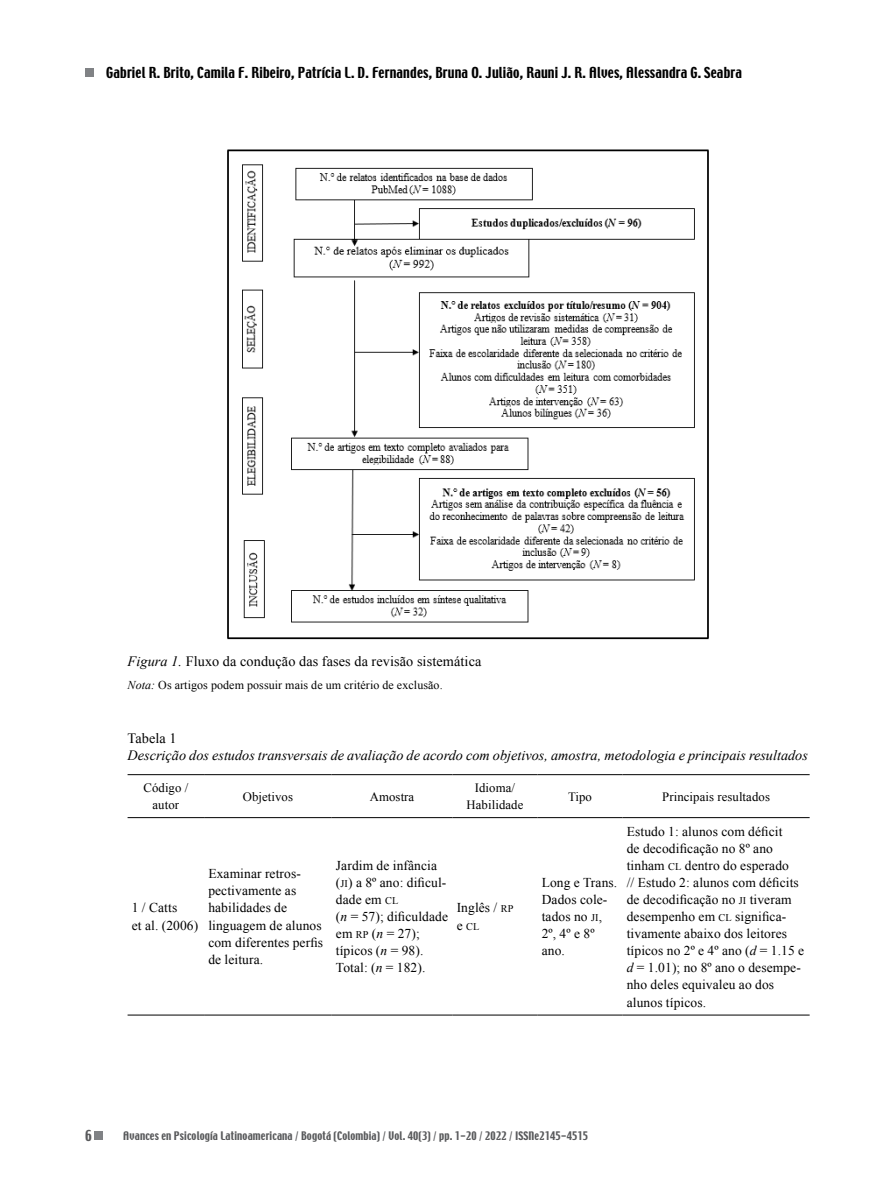
<style>
.page{position:relative;width:893px;height:1191px;background:#fff}
.page>*{position:absolute;margin:0;border:0;box-sizing:border-box;transform-origin:0 0}
.t1{font:italic 14.25px "Times New Roman";color:#000}
.t2{font:14.25px "Times New Roman";letter-spacing:.01em;color:#000}
.t3{font:13.5px/17.1px "Times New Roman";letter-spacing:.01em;color:#000}
.t4{font:13.5px "Techno";letter-spacing:.015em;color:#000}
.t5{font:13.5px "Techno";color:#58595b}
.t6{font:12.75px/17.1px "Times New Roman";letter-spacing:.01em;color:#000;text-align:center}
.t7{font:12px "Times New Roman";letter-spacing:.01em;color:#000}
.t8{font:10.5px "Techno";letter-spacing:.015em;color:#58595b}
.t9{font:10.2px "Times New Roman";color:#000}
.s1{font-style:italic}
.s2{font-size:10.2px}
.s3{font-size:13.5px}
</style>
<div class="page">
<div style="left:85px;top:68px;width:8px;height:8px;background:#808285"></div>
<div style="left:94px;top:1131px;width:9px;height:9px;background:#808285"></div>
<img style="left:227px;top:149px;width:482px;height:491px">
<hr style="left:128px;top:1014px;width:76px;height:1px;background:#000">
<hr style="left:204px;top:1014px;width:128px;height:1px;background:#000">
<hr style="left:332px;top:1014px;width:120px;height:1px;background:#000">
<hr style="left:452px;top:1014px;width:85px;height:1px;background:#000">
<hr style="left:537px;top:1014px;width:85px;height:1px;background:#000">
<hr style="left:622px;top:1014px;width:188px;height:1px;background:#000">
<hr style="left:128px;top:774px;width:76px;height:1px;background:#000">
<hr style="left:204px;top:774px;width:128px;height:1px;background:#000">
<hr style="left:332px;top:774px;width:120px;height:1px;background:#000">
<hr style="left:452px;top:774px;width:85px;height:1px;background:#000">
<hr style="left:537px;top:774px;width:85px;height:1px;background:#000">
<hr style="left:622px;top:774px;width:188px;height:1px;background:#000">
<hr style="left:128px;top:817px;width:76px;height:1px;background:#000">
<hr style="left:204px;top:817px;width:128px;height:1px;background:#000">
<hr style="left:332px;top:817px;width:120px;height:1px;background:#000">
<hr style="left:452px;top:817px;width:85px;height:1px;background:#000">
<hr style="left:537px;top:817px;width:85px;height:1px;background:#000">
<hr style="left:622px;top:817px;width:188px;height:1px;background:#000">
<p class="t4" style="left:106px;top:63px;width:637px">Gabriel R. Brito, Camila F. Ribeiro, Patrícia L. D. Fernandes, Bruna O. Julião, Rauni J. R. Alves, Alessandra G. Seabra</p>
<p class="t2" style="left:128px;top:652px;width:355px"><span class="s1">Figura 1.</span> Fluxo da condução das fases da revisão sistemática</p>
<p class="t7" style="left:128px;top:677px;width:317px"><span class="s1">Nota:</span> Os artigos podem possuir mais de um critério de exclusão.</p>
<p class="t2" style="left:128px;top:728px;width:51px">Tabela 1</p>
<p class="t1" style="left:128px;top:745px;width:682px">Descrição dos estudos transversais de avaliação de acordo com objetivos, amostra, metodologia e principais resultados</p>
<p class="t6" style="left:143px;top:779px;width:46px">Código / autor</p>
<p class="t6" style="left:243px;top:787px;width:52px">Objetivos</p>
<p class="t6" style="left:370px;top:787px;width:46px">Amostra</p>
<p class="t6" style="left:466px;top:779px;width:58px">Idioma/<br>Habilidade</p>
<p class="t6" style="left:568px;top:787px;width:25px">Tipo</p>
<p class="t6" style="left:662px;top:787px;width:109px">Principais resultados</p>
<p class="t3" style="left:132px;top:899px;width:68px">1 / Catts<br>et al. (2006)</p>
<p class="t3" style="left:208px;top:865px;width:116px">Examinar retros&shy;pectivamente as habilidades de linguagem de alunos com diferentes perfis de leitura.</p>
<p class="t3" style="left:336px;top:856px;width:114px">Jardim de infância (<span class="s2">JI</span>) a 8º ano: dificul&shy;dade em <span class="s2">CL<br></span>(<span class="s1">n</span> = 57); dificuldade em <span class="s2">RP</span> (<span class="s1">n</span> = 27); típicos (<span class="s1">n</span> = 98).<br>Total: (<span class="s1">n</span> = 182).</p>
<p class="t3" style="left:457px;top:899px;width:58px">Inglês / <span class="s2">RP</span></p>
<p class="t9" style="left:457px;top:919px;width:24px"><span class="s3">e</span> CL</p>
<p class="t3" style="left:542px;top:873px;width:77px">Long e Trans.<br>Dados cole&shy;tados no <span class="s2">JI</span>,<br>2º, 4º e 8º ano.</p>
<p class="t3" style="left:627px;top:822px;width:179px">Estudo 1: alunos com déficit<br>de decodificação no 8º ano tinham <span class="s2">CL</span> dentro do esperado<br>// Estudo 2: alunos com déficits de decodificação no <span class="s2">JI</span> tiveram desempenho em <span class="s2">CL</span> significa&shy;tivamente abaixo dos leitores típicos no 2º e 4º ano (<span class="s1">d</span> = 1.15 e <span class="s1">d</span> = 1.01); no 8º ano o desempe&shy;nho deles equivaleu ao dos alunos típicos.</p>
<p class="t5" style="left:85px;top:1126px;width:8px">6</p>
<p class="t8" style="left:123px;top:1128px;width:466px">Avances en Psicología Latinoamericana / Bogotá (Colombia) / Vol. 40(3) / pp. 1-20 / 2022 / ISSNe2145-4515</p>
</div>
